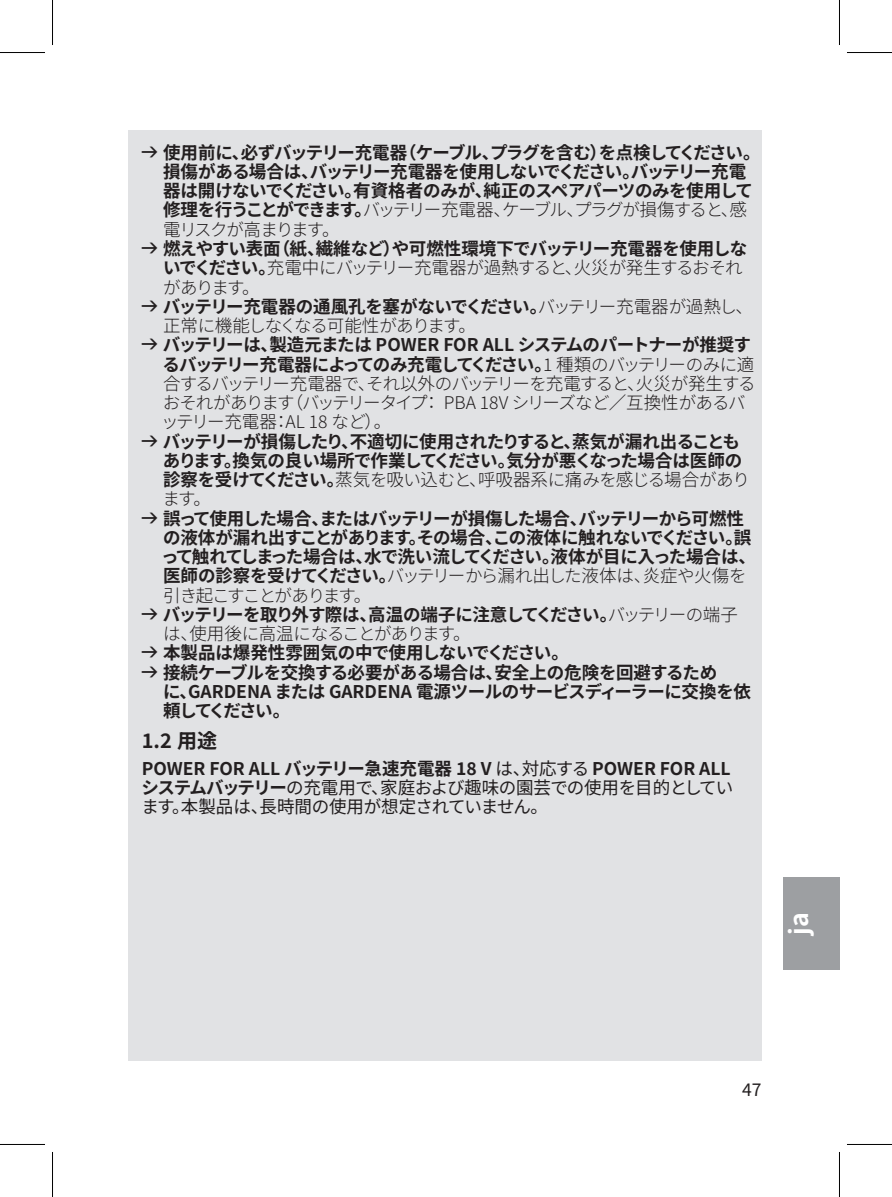
<style>
.page{position:relative;width:892px;height:1197px;background:#fff}
.page>*{position:absolute;margin:0;border:0;box-sizing:border-box;transform-origin:0 0}
.t1{font:700 25px "Noto Sans JP";color:#fff}
.t2{font:700 20px "Noto Sans JP";color:#231f20}
.t3{font:700 17.5px/19.2px "Noto Sans JP";letter-spacing:-.03em;color:#231f20}
.t4{font:300 17.5px/19.2px "Noto Sans JP";letter-spacing:-.055em;color:#231f20}
.t5{font:700 17.5px/19.2px "Noto Sans JP";letter-spacing:-.055em;color:#231f20}
.paragraph_text_safety{font:17.5px/19.2px "Noto Sans JP";letter-spacing:-.02em;color:#231f20}
.s1{font-family:"Gardena Sans Callouts";font-weight:400}
.s2{font-weight:300}
.s3{font-weight:700}
</style>
<div class="page">
<div style="left:782px;top:877px;width:57px;height:92px;background:#9d9fa2"></div>
<div style="left:128px;top:130px;width:633px;height:930px;background:#e1e2e4"></div>
<hr style="left:0;top:52px;width:45px;height:1px;background:#000">
<hr style="left:847px;top:52px;width:45px;height:1px;background:#000">
<hr style="left:0;top:1143px;width:45px;height:1px;background:#000">
<hr style="left:847px;top:1143px;width:45px;height:1px;background:#000">
<hr style="left:52px;top:0;width:1px;height:45px;background:#000">
<hr style="left:52px;top:1151px;width:1px;height:45px;background:#000">
<hr style="left:839px;top:0;width:1px;height:45px;background:#000">
<hr style="left:839px;top:1151px;width:1px;height:45px;background:#000">
<p class="t3" style="left:163px;top:143px;width:599px;text-indent:-21px"><span class="s1">￫</span>使用前に、必ずバッテリー充電器（ケーブル、プラグを含む）を点検してください。損傷がある場合は、バッテリー充電器を使用しないでください。バッテリー充電器は開けないでください。有資格者のみが、純正のスペアパーツのみを使用して修理を行うことができます。<span class="s2">バッテリー充電器、ケーブル、プラグが損傷すると、感電リスクが高まります。</span></p>
<p class="t3" style="left:163px;top:239px;width:585px;text-indent:-21px"><span class="s1">￫</span>燃えやすい表面（紙、繊維など）や可燃性環境下でバッテリー充電器を使用しないでください。<span class="s2">充電中にバッテリー充電器が過熱すると、火災が発生するおそれがあります。</span></p>
<p class="t4" style="left:163px;top:297px;width:591px;text-indent:-21px"><span class="s1">￫</span><span class="s3">バッテリー充電器の通風孔を塞がないでください。</span>バッテリー充電器が過熱し、正常に機能しなくなる可能性があります。</p>
<p class="t4" style="left:161px;top:335px;width:596px;text-indent:-20px"><span class="s1">￫</span><span class="s3">バッテリーは、製造元または POWER FOR ALL システムのパートナーが推奨するバッテリー充電器によってのみ充電してください。</span>1 種類のバッテリーのみに適合するバッテリー充電器で、それ以外のバッテリーを充電すると、火災が発生するおそれがあります（バッテリータイプ： PBA 18V シリーズなど／互換性があるバッテリー充電器：AL 18 など）。</p>
<p class="t3" style="left:163px;top:432px;width:588px;text-indent:-21px"><span class="s1">￫</span>バッテリーが損傷したり、不適切に使用されたりすると、蒸気が漏れ出ることもあります。換気の良い場所で作業してください。気分が悪くなった場合は医師の診察を受けてください。<span class="s2">蒸気を吸い込むと、呼吸器系に痛みを感じる場合があります。</span></p>
<p class="t5" style="left:161px;top:509px;width:596px;text-indent:-19px"><span class="s1">￫</span>誤って使用した場合、またはバッテリーが損傷した場合、バッテリーから可燃性の液体が漏れ出すことがあります。その場合、この液体に触れないでください。誤って触れてしまった場合は、水で洗い流してください。液体が目に入った場合は、医師の診察を受けてください。<span class="s2">バッテリーから漏れ出した液体は、炎症や火傷を引き起こすことがあります。</span></p>
<p class="t5" style="left:163px;top:605px;width:576px;text-indent:-21px"><span class="s1">￫</span>バッテリーを取り外す際は、高温の端子に注意してください。<span class="s2">バッテリーの端子は、使用後に高温になることがあります。</span></p>
<p class="t3" style="left:142px;top:643px;width:428px"><span class="s1">￫</span>本製品は爆発性雰囲気の中で使用しないでください。</p>
<p class="t3" style="left:163px;top:663px;width:589px;text-indent:-21px"><span class="s1">￫</span>接続ケーブルを交換する必要がある場合は、安全上の危険を回避するため<br>に、GARDENA または GARDENA 電源ツールのサービスディーラーに交換を依頼してください。</p>
<p class="t2" style="left:142px;top:729px;width:77px">1.2 用途</p>
<p class="paragraph_text_safety" style="left:141px;top:759px;width:593px"><span class="s3">POWER FOR ALL バッテリー急速充電器 18 V</span> は、対応する <span class="s3">POWER FOR ALLシステムバッテリー</span>の充電用で、家庭および趣味の園芸での使用を目的としています。本製品は、長時間の使用が想定されていません。</p>
<h1 class="t1" style="left:785px;top:934px;width:24px;rotate:-90deg">ja</h1>
<p class="paragraph_text_safety" style="left:742px;top:1080px;width:21px">47</p>
</div>
